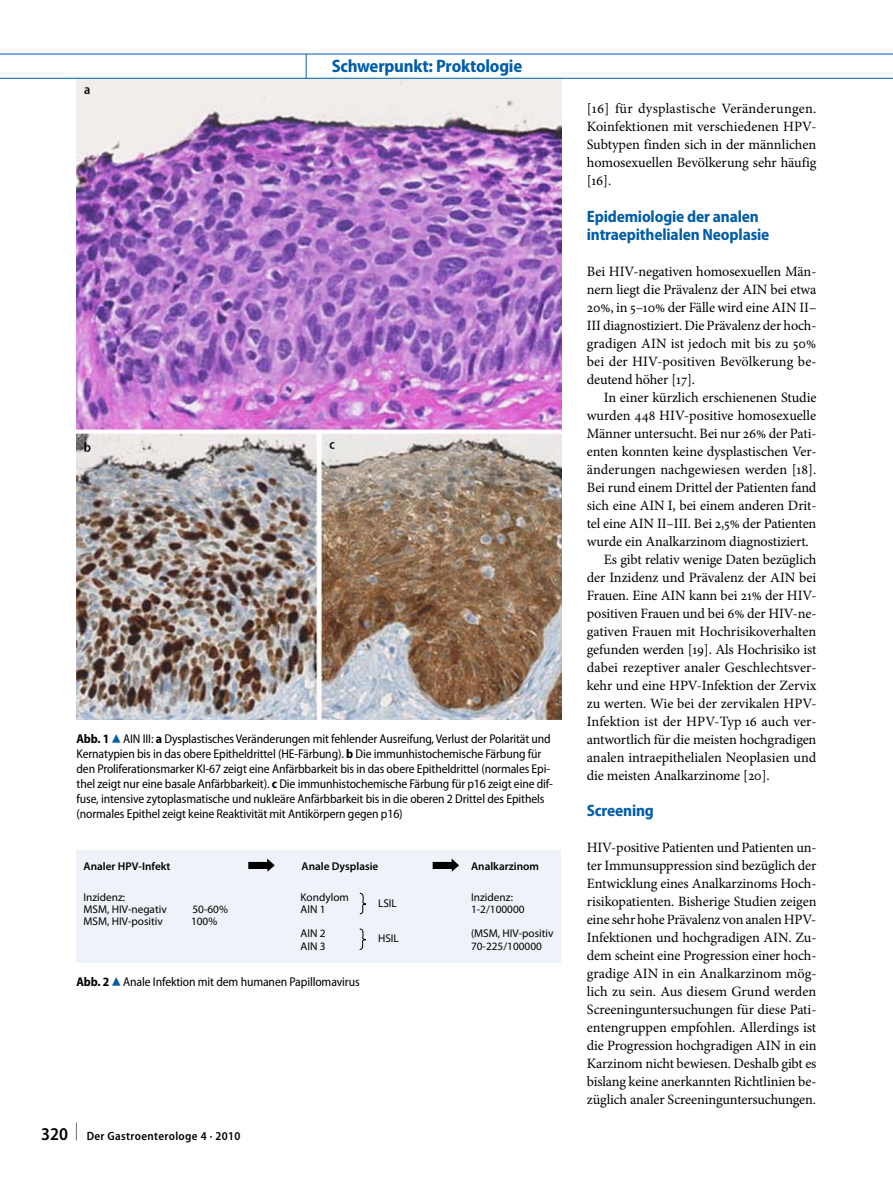
<style>
.page{position:relative;width:893px;height:1187px;background:#fff}
.page>*{position:absolute;margin:0;border:0;box-sizing:border-box;transform-origin:0 0}
._001_rubrik{font:700 semi-condensed 18px "Myriad Pro";letter-spacing:-.01em;color:#005da8}
._012_u1{font:700 semi-condensed 16.5px/18px "Myriad Pro";letter-spacing:-.01em;color:#005da8}
._010_fliesstext_ohne{font:14.25px/18px "Minion Pro";letter-spacing:-.005em;color:#000;text-align:justify}
._010_fliesstext_mit{font:14.25px/18px "Minion Pro";letter-spacing:-.01em;color:#000;text-align:justify}
._024_abb_legende{font:semi-condensed 12.75px/15px "Myriad Pro";letter-spacing:-.01em;color:#000}
.t1{font:600 semi-condensed 12px "Myriad Pro";letter-spacing:.03em;color:#000}
.t2{font:11.25px/12.5px "Myriad Pro";color:#000}
.t3{font:600 11.25px "Myriad Pro";color:#000}
.s1{font-weight:700}
.s2{font-family:"S Buttons";font-stretch:normal;font-size:14.25px;color:#005da8}
.s3{font-size:18px}
</style>
<div class="page">
<img style="left:77px;top:79px;width:484px;height:640px">
<div style="left:77px;top:850px;width:484px;height:112px;background:#eef2f9"></div>
<svg style="left:433px;top:858px;width:26px;height:13px"></svg>
<svg style="left:248px;top:858px;width:27px;height:13px"></svg>
<svg style="left:359px;top:892px;width:7px;height:58px"></svg>
<hr style="left:0;top:54px;width:893px;height:1px;background:#005da8">
<hr style="left:0;top:78px;width:893px;height:1px;background:#005da8">
<svg style="left:306px;top:54px;width:1px;height:25px"></svg>
<p class="_001_rubrik" style="left:332px;top:56px;width:192px">Schwerpunkt: Proktologie</p>
<p class="_024_abb_legende" style="left:77px;top:731px;width:478px"><span class="s1">Abb. 1</span><span class="s2">8</span>AIN III: <span class="s1">a</span> Dysplastisches Veränderungen mit fehlender Ausreifung, Verlust der Polarität und Kernatypien bis in das obere Epitheldrittel (HE-Färbung). <span class="s1">b</span> Die immunhistochemische Färbung für den Proliferationsmarker KI-67 zeigt eine Anfärbbarkeit bis in das obere Epitheldrittel (normales Epi&shy;thel zeigt nur eine basale Anfärbbarkeit). <span class="s1">c</span> Die immunhistochemische Färbung für p16 zeigt eine dif&shy;fuse, intensive zytoplasmatische und nukleäre Anfärbbarkeit bis in die oberen 2 Drittel des Epithels (normales Epithel zeigt keine Reaktivität mit Antikörpern gegen p16)</p>
<p class="t3" style="left:84px;top:859px;width:88px">Analer HPV-Infekt</p>
<p class="t3" style="left:302px;top:859px;width:78px">Anale Dysplasie</p>
<p class="t3" style="left:471px;top:859px;width:69px">Analkarzinom</p>
<p class="t2" style="left:84px;top:890px;width:43px">Inzidenz:</p>
<p class="t2" style="left:471px;top:891px;width:43px">Inzidenz:</p>
<p class="t2" style="left:84px;top:902px;width:85px">MSM, HIV-negativ<br>MSM, HIV-positiv</p>
<p class="t2" style="left:471px;top:927px;width:84px">(MSM, HIV-positiv</p>
<p class="t2" style="left:301px;top:891px;width:50px;line-height:11.6px">Kondylom<br>AIN 1</p>
<p class="t2" style="left:301px;top:926px;width:27px">AIN 2<br>AIN 3</p>
<p class="t2" style="left:378px;top:897px;width:20px">LSIL</p>
<p class="t2" style="left:378px;top:932px;width:22px">HSIL</p>
<p class="t2" style="left:471px;top:902px;width:55px">1-2/100000</p>
<p class="t2" style="left:471px;top:939px;width:72px">70-225/100000</p>
<p class="t2" style="left:191px;top:902px;width:38px">50-60%<br>100%</p>
<p class="_024_abb_legende" style="left:77px;top:974px;width:285px"><span class="s1">Abb. 2</span><span class="s2">8</span>Anale Infektion mit dem humanen Papillomavirus</p>
<p class="t1" style="left:41px;top:1129px;width:201px"><span class="s3">320 </span><sup>|</sup> Der Gastroenterologe 4 · 2010</p>
<p class="_010_fliesstext_ohne" style="left:587px;top:100px;width:231px">[16] für dysplastische Veränderungen.<br>Koinfektionen mit verschiedenen HPV-Subtypen finden sich in der männlichen homosexuellen Bevölkerung sehr häufig [16].</p>
<p class="_012_u1" style="left:587px;top:207px;width:184px">Epidemiologie der analen intraepithelialen Neoplasie</p>
<p class="_010_fliesstext_ohne" style="left:587px;top:262px;width:231px">Bei HIV-negativen homosexuellen Män&shy;nern liegt die Prävalenz der AIN bei etwa 20%, in 5–10% der Fälle wird eine AIN II– III diagnostiziert. Die Prävalenz der hoch&shy;gradigen AIN ist jedoch mit bis zu 50% bei der HIV-positiven Bevölkerung be&shy;deutend höher [17].</p>
<p class="_010_fliesstext_mit" style="left:587px;top:388px;width:231px;text-indent:17px">In einer kürzlich erschienenen Studie wurden 448 HIV-positive homosexuelle Männer untersucht. Bei nur 26% der Pati&shy;enten konnten keine dysplastischen Ver&shy;änderungen nachgewiesen werden [18].<br>Bei rund einem Drittel der Patienten fand sich eine AIN I, bei einem anderen Drit&shy;tel eine AIN II–III. Bei 2,5% der Patienten wurde ein Analkarzinom diagnostiziert.</p>
<p class="_010_fliesstext_mit" style="left:587px;top:550px;width:231px;text-indent:17px">Es gibt relativ wenige Daten bezüglich der Inzidenz und Prävalenz der AIN bei Frauen. Eine AIN kann bei 21% der HIV&shy;positiven Frauen und bei 6% der HIV-ne&shy;gativen Frauen mit Hochrisikoverhalten gefunden werden [19]. Als Hochrisiko ist dabei rezeptiver analer Geschlechtsver&shy;kehr und eine HPV-Infektion der Zervix zu werten. Wie bei der zervikalen HPV-Infektion ist der HPV-Typ 16 auch ver&shy;antwortlich für die meisten hochgradigen analen intraepithelialen Neoplasien und die meisten Analkarzinome [20].</p>
<p class="_012_u1" style="left:587px;top:801px;width:69px">Screening</p>
<p class="_010_fliesstext_ohne" style="left:587px;top:838px;width:231px">HIV-positive Patienten und Patienten un&shy;ter Immunsuppression sind bezüglich der Entwicklung eines Analkarzinoms Hoch&shy;risikopatienten. Bisherige Studien zeigen eine sehr hohe Prävalenz von analen HPV-Infektionen und hochgradigen AIN. Zu&shy;dem scheint eine Progression einer hoch&shy;gradige AIN in ein Analkarzinom mög&shy;lich zu sein. Aus diesem Grund werden Screeninguntersuchungen für diese Pati&shy;entengruppen empfohlen. Allerdings ist die Progression hochgradigen AIN in ein Karzinom nicht bewiesen. Deshalb gibt es bislang keine anerkannten Richtlinien be&shy;züglich analer Screeninguntersuchungen.</p>
</div>
